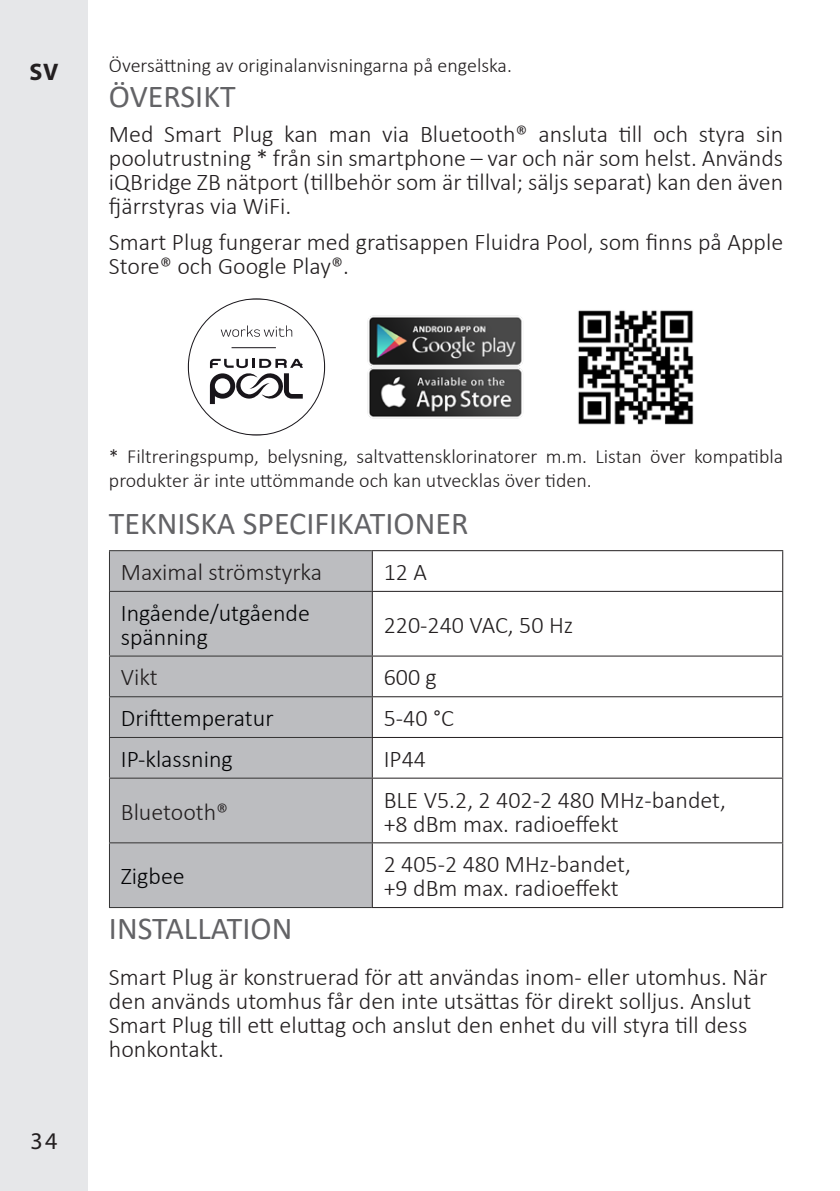
<style>
.page{position:relative;width:840px;height:1191px;background:#fff}
.page>*{position:absolute;margin:0;border:0;box-sizing:border-box;transform-origin:0 0}
.Medium{font:32px "Calibri";color:#636366}
.courant{font:300 24px/24px "Calibri";color:#231f20}
.courant-2{font:300 24px/24px "Calibri";color:#020305}
.t1{font:24px "Myriad Pro";color:#231f20}
.t2{font:700 24px "Myriad Pro";color:#231f20}
.courant-3{font:300 20px/24px "Calibri";color:#231f20}
.notes{font:300 20px "Calibri";color:#231f20}
</style>
<div class="page">
<div style="left:0;top:0;width:88px;height:1191px;background:#e6e7e9"></div>
<svg style="left:210px;top:359px;width:93px;height:45px"></svg>
<hr style="left:231px;top:347px;width:45px;height:1px;background:#18151a">
<svg style="left:220px;top:325px;width:72px;height:12px"></svg>
<img style="left:367px;top:315px;width:156px;height:104px">
<img style="left:578px;top:310px;width:116px;height:115px">
<div style="left:110px;top:551px;width:261px;height:356px;background:#bcbdc0"></div>
<hr style="left:109px;top:551px;width:1px;height:40px;background:#333">
<hr style="left:109px;top:590px;width:262px;height:2px;background:#333">
<hr style="left:109px;top:592px;width:1px;height:63px;background:#333">
<hr style="left:109px;top:655px;width:262px;height:2px;background:#333">
<hr style="left:109px;top:656px;width:1px;height:40px;background:#333">
<hr style="left:109px;top:696px;width:262px;height:1px;background:#333">
<hr style="left:109px;top:697px;width:1px;height:40px;background:#333">
<hr style="left:109px;top:737px;width:262px;height:1px;background:#333">
<hr style="left:109px;top:738px;width:1px;height:39px;background:#333">
<hr style="left:109px;top:777px;width:262px;height:2px;background:#333">
<hr style="left:109px;top:778px;width:1px;height:64px;background:#333">
<hr style="left:109px;top:842px;width:262px;height:1px;background:#333">
<hr style="left:109px;top:843px;width:1px;height:64px;background:#333">
<hr style="left:109px;top:907px;width:262px;height:1px;background:#333">
<hr style="left:371px;top:551px;width:2px;height:40px;background:#231f20">
<hr style="left:781px;top:551px;width:2px;height:40px;background:#231f20">
<hr style="left:371px;top:590px;width:411px;height:2px;background:#231f20">
<hr style="left:371px;top:592px;width:2px;height:63px;background:#231f20">
<hr style="left:781px;top:592px;width:2px;height:63px;background:#231f20">
<hr style="left:371px;top:655px;width:411px;height:2px;background:#231f20">
<hr style="left:371px;top:656px;width:2px;height:40px;background:#231f20">
<hr style="left:781px;top:656px;width:2px;height:40px;background:#231f20">
<hr style="left:371px;top:696px;width:411px;height:1px;background:#231f20">
<hr style="left:371px;top:697px;width:2px;height:40px;background:#231f20">
<hr style="left:781px;top:697px;width:2px;height:40px;background:#231f20">
<hr style="left:371px;top:737px;width:411px;height:1px;background:#231f20">
<hr style="left:371px;top:738px;width:2px;height:39px;background:#231f20">
<hr style="left:781px;top:738px;width:2px;height:39px;background:#231f20">
<hr style="left:371px;top:777px;width:411px;height:2px;background:#231f20">
<hr style="left:371px;top:778px;width:2px;height:64px;background:#231f20">
<hr style="left:781px;top:778px;width:2px;height:64px;background:#231f20">
<hr style="left:371px;top:842px;width:411px;height:1px;background:#231f20">
<hr style="left:371px;top:843px;width:2px;height:64px;background:#231f20">
<hr style="left:781px;top:843px;width:2px;height:64px;background:#231f20">
<hr style="left:371px;top:907px;width:411px;height:1px;background:#231f20">
<hr style="left:109px;top:550px;width:262px;height:1px;background:#333">
<hr style="left:371px;top:550px;width:411px;height:1px;background:#231f20">
<p class="t2" style="left:30px;top:59px;width:30px">SV</p>
<p class="notes" style="left:109px;top:53px;width:404px">Översättning av originalanvisningarna på engelska.</p>
<p class="Medium" style="left:109px;top:74px;width:128px">ÖVERSIKT</p>
<p class="courant" style="left:109px;top:122px;width:675px;text-align:justify">Med Smart Plug kan man via Bluetooth® ansluta till och styra sin poolutrustning * från sin smartphone – var och när som helst. Används iQBridge ZB nätport (tillbehör som är tillval; säljs separat) kan den även fjärrstyras via WiFi.</p>
<p class="courant" style="left:109px;top:230px;width:675px">Smart Plug fungerar med gratisappen Fluidra Pool, som finns på Apple<br>Store® och Google Play®.</p>
<p class="courant-3" style="left:109px;top:444px;width:675px">* Filtreringspump, belysning, saltvattensklorinatorer m.m. Listan över kompatibla produkter är inte uttömmande och kan utvecklas över tiden.</p>
<p class="Medium" style="left:109px;top:501px;width:361px">TEKNISKA SPECIFIKATIONER</p>
<p class="courant" style="left:121px;top:560px;width:203px">Maximal strömstyrka</p>
<p class="courant" style="left:383px;top:560px;width:45px">12 A</p>
<p class="courant-2" style="left:121px;top:600px;width:190px">Ingående/utgående spänning</p>
<p class="courant" style="left:383px;top:612px;width:191px">220-240 VAC, 50 Hz</p>
<p class="courant" style="left:121px;top:665px;width:38px">Vikt</p>
<p class="courant" style="left:383px;top:665px;width:55px">600 g</p>
<p class="courant-2" style="left:121px;top:706px;width:154px">Drifttemperatur</p>
<p class="courant" style="left:383px;top:706px;width:72px">5-40 °C</p>
<p class="courant-2" style="left:121px;top:746px;width:113px">IP-klassning</p>
<p class="courant" style="left:383px;top:746px;width:44px">IP44</p>
<p class="courant" style="left:121px;top:799px;width:109px">Bluetooth®</p>
<p class="courant" style="left:383px;top:787px;width:343px">BLE V5.2, 2 402-2 480 MHz-bandet, +8 dBm max. radioeffekt</p>
<p class="courant-2" style="left:121px;top:864px;width:65px">Zigbee</p>
<p class="courant" style="left:383px;top:852px;width:249px">2 405-2 480 MHz-bandet, +9 dBm max. radioeffekt</p>
<p class="t1" style="left:30px;top:1126px;width:29px">34</p>
<p class="Medium" style="left:109px;top:906px;width:185px">INSTALLATION</p>
<p class="courant" style="left:109px;top:965px;width:659px">Smart Plug är konstruerad för att användas inom- eller utomhus. När den används utomhus får den inte utsättas för direkt solljus. Anslut Smart Plug till ett eluttag och anslut den enhet du vill styra till dess honkontakt.</p>
</div>
